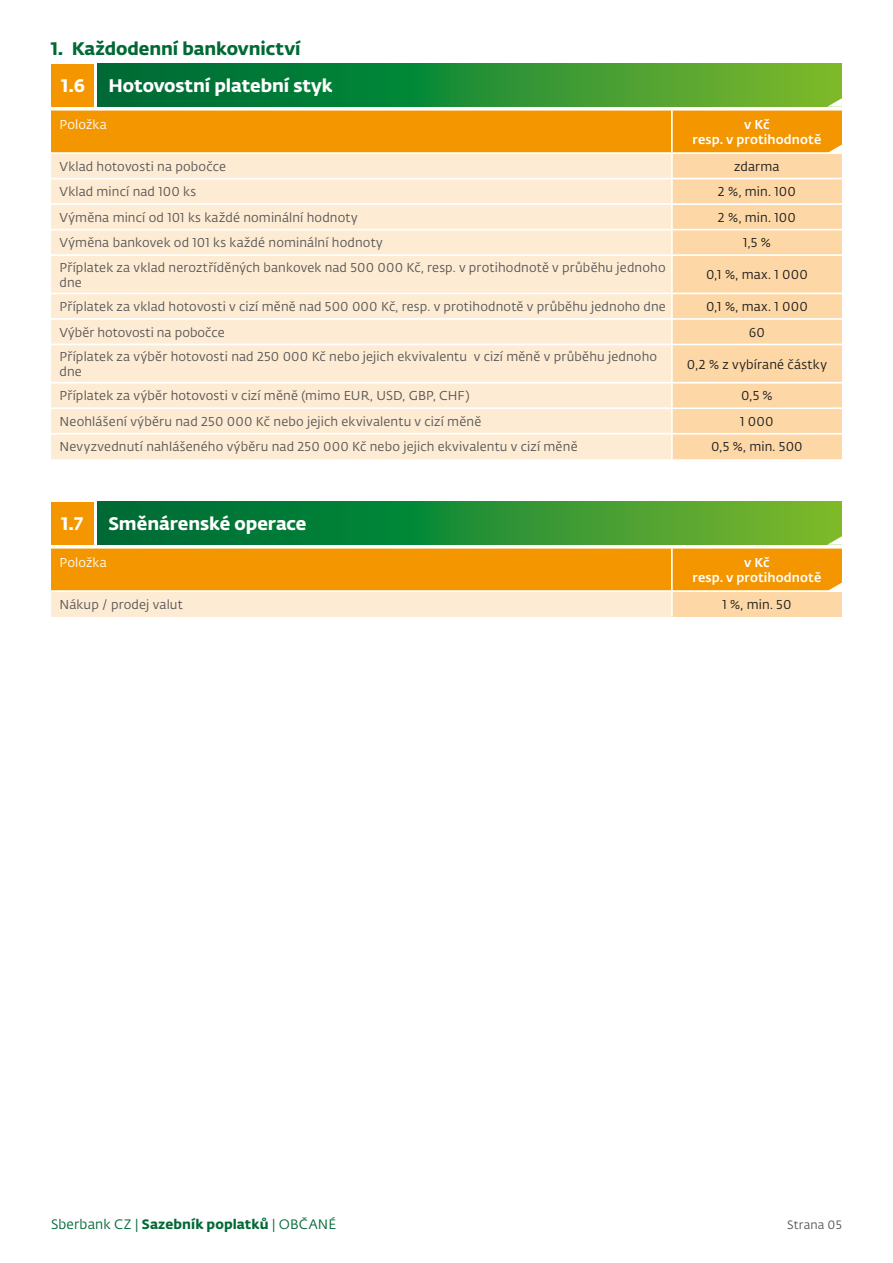
<style>
.page{position:relative;width:893px;height:1263px;background:#fff}
.page>*{position:absolute;margin:0;border:0;box-sizing:border-box;transform-origin:0 0}
.t1{font:18px "Fedra Sans Pro Bold LF";letter-spacing:-.005em;color:#fff}
.t2{font:18px "Fedra Sans Pro Bold LF";letter-spacing:-.005em;color:#006935}
.t3{font:13.5px "Fedra Sans Pro Book LF";letter-spacing:.01em;color:#006935}
.t4{font:12.75px/15.3px "Fedra Sans Pro Book LF";letter-spacing:.01em;color:#575756}
.t5{font:12.75px "Fedra Sans Pro Book LF";letter-spacing:.01em;color:#1d1d1b}
.t6{font:12.75px/15.3px "Fedra Sans Pro Medium LF";letter-spacing:.01em;color:#fff;text-align:center}
.t7{font:12.75px "Fedra Sans Pro Book LF";letter-spacing:.01em;color:#fff}
.t8{font:12px "Fedra Sans Pro Book LF";letter-spacing:.01em;color:#575756}
.s1{font-family:"Fedra Sans Pro Bold LF"}
</style>
<div class="page">
<svg style="left:98px;top:64px;width:744px;height:34px;background:#2a8f33"></svg>
<div style="left:51px;top:64px;width:43px;height:42px;background:#f49600"></div>
<div style="left:51px;top:154px;width:620px;height:305px;background:#feebd3"></div>
<div style="left:673px;top:154px;width:169px;height:305px;background:#fdd7a6"></div>
<hr style="left:51px;top:178px;width:621px;height:1px;background:#fff">
<hr style="left:672px;top:178px;width:170px;height:1px;background:#fff">
<hr style="left:51px;top:203px;width:621px;height:2px;background:#fff">
<hr style="left:672px;top:203px;width:170px;height:2px;background:#fff">
<hr style="left:51px;top:229px;width:621px;height:1px;background:#fff">
<hr style="left:672px;top:229px;width:170px;height:1px;background:#fff">
<hr style="left:51px;top:254px;width:621px;height:2px;background:#fff">
<hr style="left:672px;top:254px;width:170px;height:2px;background:#fff">
<hr style="left:51px;top:293px;width:621px;height:1px;background:#fff">
<hr style="left:672px;top:293px;width:170px;height:1px;background:#fff">
<hr style="left:51px;top:318px;width:621px;height:2px;background:#fff">
<hr style="left:672px;top:318px;width:170px;height:2px;background:#fff">
<hr style="left:51px;top:344px;width:621px;height:1px;background:#fff">
<hr style="left:672px;top:344px;width:170px;height:1px;background:#fff">
<hr style="left:51px;top:382px;width:621px;height:2px;background:#fff">
<hr style="left:672px;top:382px;width:170px;height:2px;background:#fff">
<hr style="left:51px;top:407px;width:621px;height:2px;background:#fff">
<hr style="left:672px;top:407px;width:170px;height:2px;background:#fff">
<hr style="left:51px;top:433px;width:621px;height:2px;background:#fff">
<hr style="left:672px;top:433px;width:170px;height:2px;background:#fff">
<svg style="left:51px;top:98px;width:791px;height:55px;background:#d69d1d"></svg>
<div style="left:51px;top:591px;width:621px;height:26px;background:#feebd3"></div>
<div style="left:672px;top:591px;width:170px;height:26px;background:#fdd7a6"></div>
<hr style="left:671px;top:592px;width:2px;height:25px;background:#fff">
<hr style="left:51px;top:590px;width:621px;height:2px;background:#fff">
<hr style="left:672px;top:590px;width:170px;height:2px;background:#fff">
<svg style="left:98px;top:502px;width:744px;height:34px;background:#2a8f33"></svg>
<div style="left:51px;top:502px;width:43px;height:42px;background:#f49600"></div>
<svg style="left:51px;top:536px;width:791px;height:55px;background:#d69d1d"></svg>
<h1 class="t2" style="left:51px;top:35px;width:251px">1. Každodenní bankovnictví</h1>
<h1 class="t1" style="left:62px;top:71px;width:25px">1.6</h1>
<h1 class="t1" style="left:108px;top:71px;width:226px">Hotovostní platební styk</h1>
<p class="t7" style="left:60px;top:116px;width:49px">Položka</p>
<p class="t6" style="left:692px;top:116px;width:130px">v Kč<br>resp. v protihodnotě</p>
<p class="t4" style="left:60px;top:158px;width:168px">Vklad hotovosti na pobočce</p>
<p class="t5" style="left:734px;top:157px;width:47px">zdarma</p>
<p class="t4" style="left:60px;top:184px;width:138px">Vklad mincí nad 100 ks</p>
<p class="t5" style="left:718px;top:183px;width:79px">2 %, min. 100</p>
<p class="t4" style="left:60px;top:209px;width:300px">Výměna mincí od 101 ks každé nominální hodnoty</p>
<p class="t5" style="left:718px;top:208px;width:79px">2 %, min. 100</p>
<p class="t4" style="left:60px;top:235px;width:325px">Výměna bankovek od 101 ks každé nominální hodnoty</p>
<p class="t5" style="left:743px;top:234px;width:29px">1,5 %</p>
<p class="t4" style="left:60px;top:259px;width:608px">Příplatek za vklad neroztříděných bankovek nad 500 000 Kč, resp. v protihodnotě v průběhu jednoho dne</p>
<p class="t5" style="left:706px;top:266px;width:103px">0,1 %, max. 1 000</p>
<p class="t4" style="left:60px;top:299px;width:608px">Příplatek za vklad hotovosti v cizí měně nad 500 000 Kč, resp. v protihodnotě v průběhu jednoho dne</p>
<p class="t5" style="left:706px;top:298px;width:103px">0,1 %, max. 1 000</p>
<p class="t4" style="left:60px;top:324px;width:167px">Výběr hotovosti na pobočce</p>
<p class="t5" style="left:749px;top:323px;width:18px">60</p>
<p class="t4" style="left:60px;top:348px;width:599px">Příplatek za výběr hotovosti nad 250 000 Kč nebo jejich ekvivalentu v cizí měně v průběhu jednoho dne</p>
<p class="t5" style="left:687px;top:355px;width:141px">0,2 % z vybírané částky</p>
<p class="t4" style="left:60px;top:388px;width:412px">Příplatek za výběr hotovosti v cizí měně (mimo EUR, USD, GBP, CHF)</p>
<p class="t5" style="left:741px;top:387px;width:33px">0,5 %</p>
<p class="t4" style="left:60px;top:413px;width:423px">Neohlášení výběru nad 250 000 Kč nebo jejich ekvivalentu v cizí měně</p>
<p class="t5" style="left:740px;top:413px;width:35px">1 000</p>
<p class="t4" style="left:60px;top:439px;width:520px">Nevyzvednutí nahlášeného výběru nad 250 000 Kč nebo jejich ekvivalentu v cizí měně</p>
<p class="t5" style="left:711px;top:438px;width:93px">0,5 %, min. 500</p>
<h1 class="t1" style="left:62px;top:509px;width:23px">1.7</h1>
<h1 class="t1" style="left:108px;top:509px;width:200px">Směnárenské operace</h1>
<p class="t7" style="left:60px;top:554px;width:49px">Položka</p>
<p class="t6" style="left:692px;top:554px;width:130px">v Kč<br>resp. v protihodnotě</p>
<p class="t4" style="left:60px;top:596px;width:125px">Nákup / prodej valut</p>
<p class="t5" style="left:722px;top:595px;width:71px">1 %, min. 50</p>
<p class="t3" style="left:51px;top:1215px;width:287px">Sberbank CZ | <span class="s1">Sazebník poplatků</span> | OBČANÉ</p>
<p class="t8" style="left:787px;top:1216px;width:56px">Strana 05</p>
</div>
